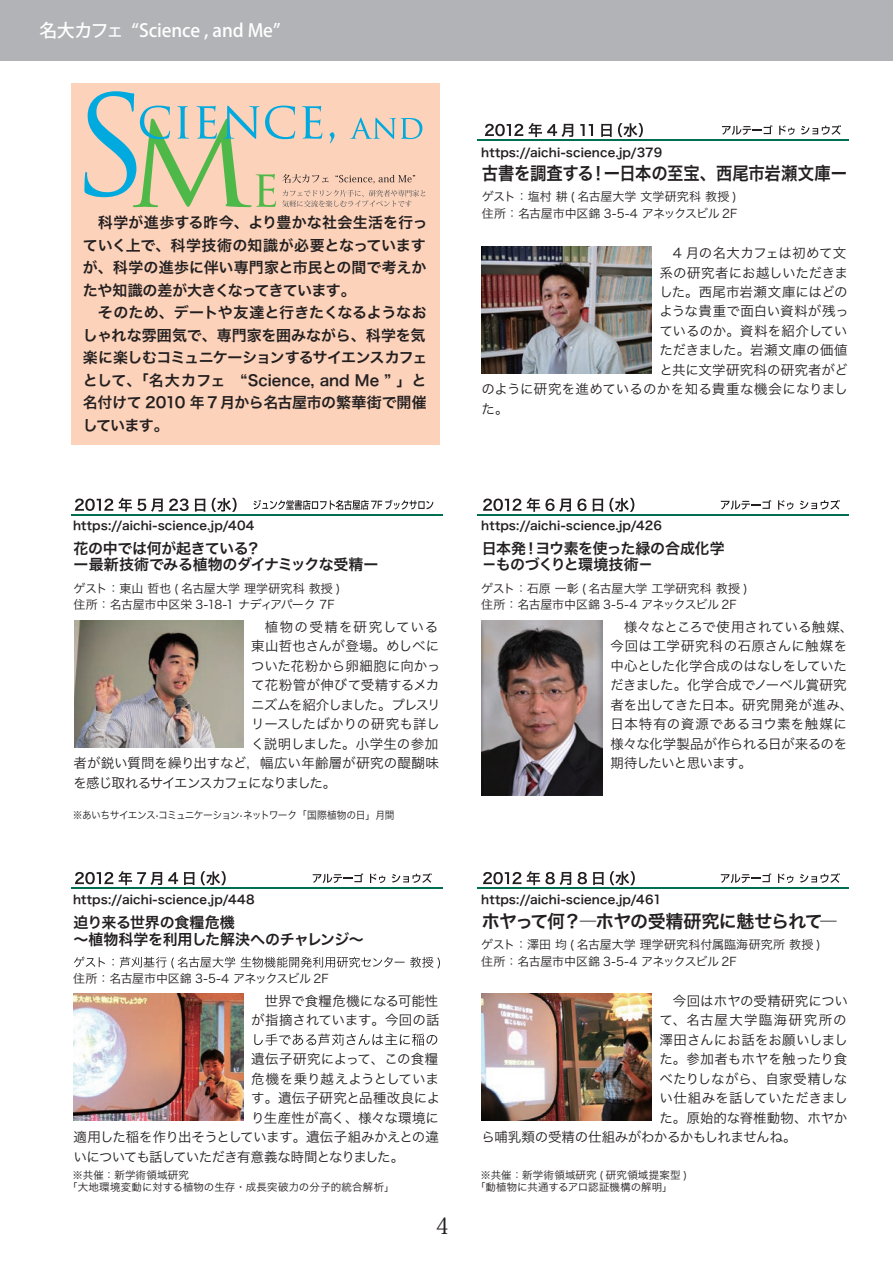
<style>
.page{position:relative;width:893px;height:1263px;background:#fff}
.page>*{position:absolute;margin:0;border:0;box-sizing:border-box;transform-origin:0 0}
.t1{font:22.5px "Koz Min Pro Regular 90 msp RKSJ H";color:#231f20}
.t2{font:18px "Hira Kaku Pro N W6 90 msp RKSJ H";letter-spacing:-.02em;color:#231f20;scale:.91 1}
.t3{font:18px "Hira Kaku Pro N W6 90 msp RKSJ H";letter-spacing:-.02em;color:#231f20}
.t4{font:18px "Koz Go Pro Medium 90 msp RKSJ H";letter-spacing:-.01em;color:#fff}
.t5{font:15px/22.5px "Hira Kaku Pro N W6 90 msp RKSJ H";letter-spacing:-.015em;color:#231f20}
.t6{font:13.5px/19.5px "Hira Kaku Pro N W3 90 msp RKSJ H";color:#231f20}
.t7{font:13.5px "Hira Kaku Pro N W3 90 msp RKSJ H";letter-spacing:-.035em;color:#231f20}
.t8{font:13.5px "Hira Kaku Pro N W3 90 msp RKSJ H";letter-spacing:-.06em;color:#231f20}
.t9{font:13.5px "Hira Kaku Pro N W3 90 msp RKSJ H";letter-spacing:-.025em;color:#231f20}
.t10{font:13.5px "Hira Kaku Pro N W3 90 msp RKSJ H";letter-spacing:-.085em;color:#231f20}
.t11{font:13.5px "Hira Kaku Pro N W3 90 msp RKSJ H";letter-spacing:-.08em;color:#231f20}
.t12{font:13.5px "Hira Kaku Pro N W3 90 msp RKSJ H";letter-spacing:.095em;color:#231f20}
.t13{font:13.5px "Hira Kaku Pro N W3 90 msp RKSJ H";letter-spacing:.085em;color:#231f20}
.t14{font:12px/16.5px "Hira Kaku Pro N W3 90 msp RKSJ H";letter-spacing:-.02em;color:#231f20}
.t15{font:12px "Hira Kaku Pro N W6 90 msp RKSJ H";letter-spacing:.01em;color:#231f20}
.t16{font:12px/16.5px "Hira Kaku Pro N W3 90 msp RKSJ H";color:#231f20}
.t17{font:10.5px/12px "Hira Kaku Pro N W3 90 msp RKSJ H";letter-spacing:.005em;color:#231f20}
.t18{font:10.5px "Hira Kaku Pro N W3 90 msp RKSJ H";letter-spacing:-.05em;color:#231f20;scale:.93 1}
</style>
<div class="page">
<div style="left:1px;top:1px;width:892px;height:60px;background:#b2b3b7"></div>
<div style="left:72px;top:83px;width:368px;height:362px;background:#fcd2ba"></div>
<svg style="left:485px;top:123px;width:88px;height:14px"></svg>
<svg style="left:580px;top:124px;width:13px;height:12px"></svg>
<svg style="left:601px;top:124px;width:11px;height:13px"></svg>
<svg style="left:618px;top:123px;width:25px;height:14px"></svg>
<img style="left:482px;top:246px;width:169px;height:127px">
<svg style="left:722px;top:125px;width:50px;height:10px"></svg>
<svg style="left:779px;top:125px;width:15px;height:10px"></svg>
<svg style="left:801px;top:125px;width:40px;height:10px"></svg>
<svg style="left:483px;top:499px;width:38px;height:12px"></svg>
<svg style="left:527px;top:498px;width:44px;height:14px"></svg>
<svg style="left:577px;top:499px;width:9px;height:12px"></svg>
<svg style="left:593px;top:499px;width:10px;height:13px"></svg>
<svg style="left:609px;top:498px;width:25px;height:14px"></svg>
<img style="left:482px;top:621px;width:120px;height:174px">
<svg style="left:721px;top:500px;width:50px;height:10px"></svg>
<svg style="left:778px;top:500px;width:15px;height:10px"></svg>
<svg style="left:800px;top:500px;width:40px;height:9px"></svg>
<svg style="left:75px;top:499px;width:38px;height:12px"></svg>
<svg style="left:119px;top:498px;width:44px;height:14px"></svg>
<svg style="left:169px;top:499px;width:20px;height:12px"></svg>
<svg style="left:195px;top:499px;width:10px;height:13px"></svg>
<svg style="left:212px;top:498px;width:25px;height:14px"></svg>
<svg style="left:75px;top:872px;width:38px;height:12px"></svg>
<svg style="left:119px;top:871px;width:43px;height:14px"></svg>
<svg style="left:168px;top:872px;width:10px;height:12px"></svg>
<svg style="left:184px;top:872px;width:10px;height:13px"></svg>
<svg style="left:201px;top:871px;width:25px;height:14px"></svg>
<svg style="left:254px;top:1033px;width:183px;height:13px"></svg>
<img style="left:74px;top:993px;width:170px;height:128px">
<svg style="left:313px;top:873px;width:50px;height:10px"></svg>
<svg style="left:370px;top:874px;width:15px;height:9px"></svg>
<svg style="left:392px;top:873px;width:40px;height:10px"></svg>
<svg style="left:74px;top:957px;width:366px;height:12px"></svg>
<svg style="left:483px;top:872px;width:38px;height:12px"></svg>
<svg style="left:527px;top:871px;width:44px;height:14px"></svg>
<svg style="left:577px;top:872px;width:10px;height:12px"></svg>
<svg style="left:593px;top:872px;width:11px;height:13px"></svg>
<svg style="left:610px;top:871px;width:25px;height:14px"></svg>
<img style="left:482px;top:993px;width:169px;height:128px">
<svg style="left:721px;top:873px;width:50px;height:10px"></svg>
<svg style="left:778px;top:874px;width:15px;height:9px"></svg>
<svg style="left:800px;top:873px;width:40px;height:10px"></svg>
<img style="left:74px;top:621px;width:170px;height:127px">
<svg style="left:253px;top:500px;width:180px;height:10px"></svg>
<svg style="left:84px;top:91px;width:341px;height:116px"></svg>
<hr style="left:478px;top:139px;width:371px;height:2px;background:#006e51">
<hr style="left:478px;top:514px;width:371px;height:2px;background:#006e51">
<hr style="left:478px;top:887px;width:371px;height:2px;background:#006e51">
<hr style="left:72px;top:514px;width:371px;height:2px;background:#006e51">
<hr style="left:72px;top:887px;width:371px;height:2px;background:#006e51">
<h2 class="t4" style="left:40px;top:23px;width:242px">名大カフェ “Science , and Me”</h2>
<p class="t5" style="left:83px;top:214px;width:346px">　科学が進歩する昨今、より豊かな社会生活を行っていく上で、科学技術の知識が必要となっていますが、科学の進歩に伴い専門家と市民との間で考えかたや知識の差が大きくなってきています。<br>　そのため、デートや友達と行きたくなるようなおしゃれな雰囲気で、専門家を囲みながら、科学を気楽に楽しむコミュニケーションするサイエンスカフェとして、「名大カフェ　“Science, and Me ” 」と名付けて 2010 年 7 月から名古屋市の繁華街で開催しています。</p>
<p class="t15" style="left:73px;top:521px;width:183px">https://aichi-science.jp/404</p>
<p class="t5" style="left:74px;top:542px;width:307px;line-height:16.5px">花の中では何が起きている？<br>ー最新技術でみる植物のダイナミックな受精ー</p>
<p class="t15" style="left:481px;top:148px;width:182px">https://aichi-science.jp/379</p>
<p class="t14" style="left:482px;top:190px;width:257px">ゲスト：塩村 耕 ( 名古屋大学 文学研究科 教授 )住所：名古屋市中区錦 3-5-4 アネックスビル 2F</p>
<h2 class="t2" style="left:482px;top:167px;width:403px">古書を調査する！ー日本の至宝、西尾市岩瀬文庫ー</h2>
<p class="t6" style="left:659px;top:245px;width:189px">　4 月の名大カフェは初めて文</p>
<p class="t6" style="left:659px;top:265px;width:190px">系の研究者にお越しいただきま</p>
<p class="t6" style="left:659px;top:284px;width:190px">した。西尾市岩瀬文庫にはどの</p>
<p class="t6" style="left:659px;top:303px;width:191px">ような貴重で面白い資料が残っ</p>
<p class="t6" style="left:659px;top:323px;width:189px">ているのか。資料を紹介してい</p>
<p class="t6" style="left:659px;top:342px;width:190px">ただきました。岩瀬文庫の価値</p>
<p class="t6" style="left:659px;top:362px;width:190px">と共に文学研究科の研究者がど</p>
<p class="t6" style="left:481px;top:381px;width:368px">のように研究を進めているのかを知る貴重な機会になりまし</p>
<p class="t6" style="left:481px;top:401px;width:28px">た。</p>
<p class="t15" style="left:481px;top:521px;width:182px">https://aichi-science.jp/426</p>
<p class="t5" style="left:482px;top:542px;width:244px;line-height:16.5px">日本発！ヨウ素を使った緑の合成化学－ものづくりと環境技術－</p>
<p class="t14" style="left:74px;top:581px;width:268px">ゲスト：東山 哲也 ( 名古屋大学 理学研究科 教授 )住所：名古屋市中区栄 3-18-1 ナディアパーク 7F</p>
<p class="t14" style="left:481px;top:581px;width:268px">ゲスト：石原 一彰 ( 名古屋大学 工学研究科 教授 )住所：名古屋市中区錦 3-5-4 アネックスビル 2F</p>
<p class="t13" style="left:251px;top:622px;width:189px">　植物の受精を研究している</p>
<p class="t6" style="left:251px;top:638px;width:190px">東山哲也さんが登場。めしべに</p>
<p class="t6" style="left:251px;top:658px;width:191px">ついた花粉から卵細胞に向かっ</p>
<p class="t6" style="left:251px;top:677px;width:190px">て花粉管が伸びて受精するメカ</p>
<p class="t11" style="left:251px;top:699px;width:191px">ニズムを紹介しました。プレスリ</p>
<p class="t6" style="left:251px;top:716px;width:190px">リースしたばかりの研究も詳し</p>
<p class="t6" style="left:251px;top:736px;width:189px">く説明しました。小学生の参加</p>
<p class="t6" style="left:73px;top:755px;width:367px">者が鋭い質問を繰り出すなど，幅広い年齢層が研究の醍醐味</p>
<p class="t10" style="left:73px;top:777px;width:265px">を感じ取れるサイエンスカフェになりました。</p>
<p class="t18" style="left:73px;top:811px;width:347px">※あいちサイエンス•コミュニケーション•ネットワーク「国際植物の日」月間</p>
<p class="t15" style="left:73px;top:895px;width:183px">https://aichi-science.jp/448</p>
<p class="t5" style="left:74px;top:916px;width:292px;line-height:16.5px">迫り来る世界の食糧危機<br>～植物科学を利用した解決へのチャレンジ～</p>
<p class="t14" style="left:73px;top:972px;width:257px">住所：名古屋市中区錦 3-5-4 アネックスビル 2F</p>
<p class="t6" style="left:251px;top:993px;width:190px">　世界で食糧危機になる可能性が指摘されています。今回の話</p>
<p class="t6" style="left:251px;top:1051px;width:188px">遺伝子研究によって、この食糧</p>
<p class="t6" style="left:251px;top:1071px;width:189px">危機を乗り越えようとしていま</p>
<p class="t6" style="left:251px;top:1090px;width:190px">す。遺伝子研究と品種改良によ</p>
<p class="t6" style="left:251px;top:1110px;width:189px">り生産性が高く、様々な環境に</p>
<p class="t7" style="left:73px;top:1132px;width:367px">適用した稲を作り出そうとしています。遺伝子組みかえとの違</p>
<p class="t8" style="left:73px;top:1151px;width:332px">いについても話していただき有意義な時間となりました。</p>
<p class="t6" style="left:610px;top:619px;width:244px">　様々なところで使用されている触媒、今回は工学研究科の石原さんに触媒を中心とした化学合成のはなしをしていただきました。化学合成でノーベル賞研究者を出してきた日本。研究開発が進み、日本特有の資源であるヨウ素を触媒に様々な化学製品が作られる日が来るのを期待したいと思います。</p>
<p class="t15" style="left:481px;top:895px;width:182px">https://aichi-science.jp/461</p>
<h2 class="t3" style="left:482px;top:914px;width:357px">ホヤって何？―ホヤの受精研究に魅せられて―</h2>
<p class="t16" style="left:481px;top:938px;width:341px">ゲスト：澤田 均 ( 名古屋大学 理学研究科付属臨海研究所 教授 )住所：名古屋市中区錦 3-5-4 アネックスビル 2F</p>
<p class="t6" style="left:659px;top:993px;width:190px">　今回はホヤの受精研究につい</p>
<p class="t12" style="left:659px;top:1015px;width:189px">て、名古屋大学臨海研究所の</p>
<p class="t6" style="left:659px;top:1032px;width:190px">澤田さんにお話をお願いしまし</p>
<p class="t6" style="left:659px;top:1051px;width:189px">た。参加者もホヤを触ったり食</p>
<p class="t6" style="left:659px;top:1071px;width:189px">べたりしながら、自家受精しな</p>
<p class="t6" style="left:659px;top:1090px;width:190px">い仕組みを話していただきまし</p>
<p class="t6" style="left:659px;top:1110px;width:189px">た。原始的な脊椎動物、ホヤか</p>
<p class="t9" style="left:481px;top:1132px;width:317px">ら哺乳類の受精の仕組みがわかるかもしれませんね。</p>
<p class="t17" style="left:67px;top:1171px;width:329px;text-indent:5px">※共催：新学術領域研究<br>「大地環境変動に対する植物の生存・成長突破力の分子的統合解析」</p>
<p class="t17" style="left:475px;top:1171px;width:214px;text-indent:5px">※共催：新学術領域研究 ( 研究領域提案型 )「動植物に共通するアロ認証機構の解明」</p>
<h1 class="t1" style="left:435px;top:1217px;width:15px">4</h1>
</div>
